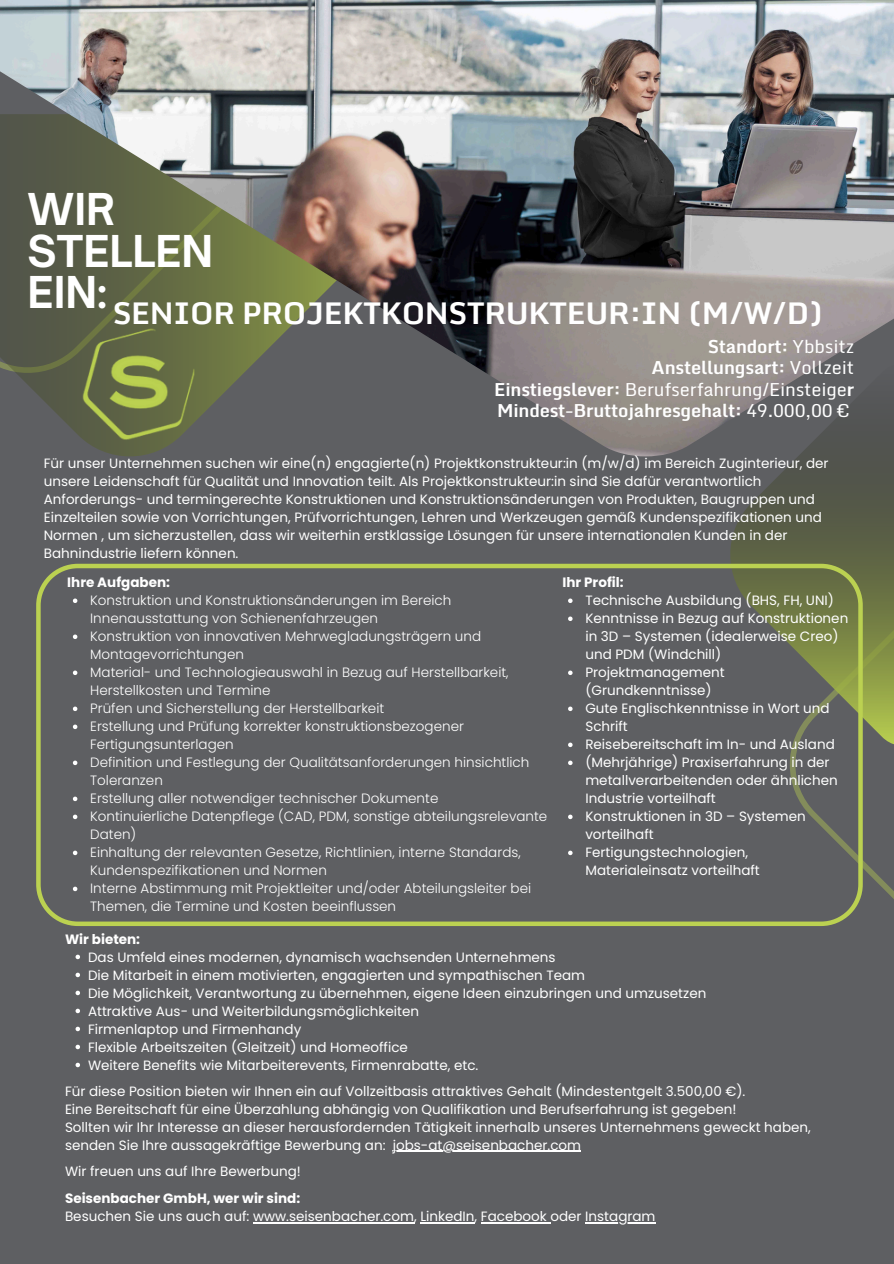
<style>
.page{position:relative;width:894px;height:1264px;background:#fff}
.page>*{position:absolute;margin:0;border:0;box-sizing:border-box;transform-origin:0 0}
.t1{font:700 42px/41.7px "Open Sauce One";color:#fff}
.t2{font:700 30px "Monda";letter-spacing:-.01em;color:#fff}
.t3{font:700 18px/21.3px "Monda";letter-spacing:-.01em;color:#fff;text-align:right}
.t4{font:13.5px/18px "Poppins";color:#fff}
.t5{font:300 13.5px/18px "Poppins";color:#fff}
.t6{font:700 13.5px "Poppins";color:#fff}
.s1{font-weight:400}
</style>
<div class="page">
<div style="left:0;top:0;width:893px;height:1263px;background:#5e5f62"></div>
<svg style="left:862px;top:746px;width:31px;height:152px"></svg>
<img style="left:0;top:0;width:893px;height:456px">
<svg style="left:730px;top:363px;width:163px;height:383px"></svg>
<img style="left:81px;top:325px;width:115px;height:117px">
<svg style="left:36px;top:563px;width:826px;height:363px"></svg>
<svg style="left:73px;top:598px;width:4px;height:5px"></svg>
<svg style="left:73px;top:634px;width:4px;height:5px"></svg>
<svg style="left:73px;top:670px;width:4px;height:5px"></svg>
<svg style="left:73px;top:706px;width:4px;height:5px"></svg>
<svg style="left:73px;top:724px;width:4px;height:5px"></svg>
<svg style="left:73px;top:760px;width:4px;height:5px"></svg>
<svg style="left:73px;top:796px;width:4px;height:5px"></svg>
<svg style="left:73px;top:814px;width:4px;height:5px"></svg>
<svg style="left:73px;top:850px;width:4px;height:5px"></svg>
<svg style="left:73px;top:886px;width:4px;height:5px"></svg>
<svg style="left:568px;top:598px;width:4px;height:5px"></svg>
<svg style="left:568px;top:616px;width:4px;height:5px"></svg>
<svg style="left:568px;top:670px;width:4px;height:5px"></svg>
<svg style="left:568px;top:706px;width:4px;height:5px"></svg>
<svg style="left:568px;top:742px;width:4px;height:5px"></svg>
<svg style="left:568px;top:760px;width:4px;height:5px"></svg>
<svg style="left:568px;top:814px;width:4px;height:5px"></svg>
<svg style="left:568px;top:850px;width:4px;height:5px"></svg>
<svg style="left:75px;top:954px;width:5px;height:5px"></svg>
<svg style="left:75px;top:972px;width:5px;height:5px"></svg>
<svg style="left:75px;top:990px;width:5px;height:5px"></svg>
<svg style="left:75px;top:1008px;width:5px;height:5px"></svg>
<svg style="left:75px;top:1026px;width:5px;height:5px"></svg>
<svg style="left:75px;top:1044px;width:5px;height:5px"></svg>
<svg style="left:75px;top:1062px;width:5px;height:5px"></svg>
<hr style="left:392px;top:1150px;width:189px;height:1px;background:#fff">
<hr style="left:253px;top:1222px;width:161px;height:1px;background:#fff">
<hr style="left:420px;top:1222px;width:54px;height:1px;background:#fff">
<hr style="left:481px;top:1222px;width:69px;height:1px;background:#fff">
<hr style="left:585px;top:1222px;width:70px;height:1px;background:#fff">
<h2 class="t1" style="left:28px;top:188px;width:187px">WIR<br>STELLEN<br>EIN:</h2>
<p class="t2" style="left:113px;top:288px;width:711px">SENIOR PROJEKTKONSTRUKTEUR:IN (M/W/D)</p>
<p class="t3" style="left:494px;top:335px;width:361px">Standort: <span class="s1">Ybbsitz<br></span>Anstellungsart: <span class="s1">Vollzeit<br></span>Einstiegslever: <span class="s1">Berufserfahrung/Einsteige</span>r Mindest-Bruttojahresgehalt: <span class="s1">49.000,00 €</span></p>
<h3 class="t4" style="left:44px;top:454px;width:786px">Für unser Unternehmen suchen wir eine(n) engagierte(n) Projektkonstrukteur:in (m/w/d) im Bereich Zuginterieur, der unsere Leidenschaft für Qualität und Innovation teilt. Als Projektkonstrukteur:in sind Sie dafür verantwortlich Anforderungs- und termingerechte Konstruktionen und Konstruktionsänderungen von Produkten, Baugruppen und Einzelteilen sowie von Vorrichtungen, Prüfvorrichtungen, Lehren und Werkzeugen gemäß Kundenspezifikationen und Normen , um sicherzustellen, dass wir weiterhin erstklassige Lösungen für unsere internationalen Kunden in der Bahnindustrie liefern können.</h3>
<p class="t6" style="left:67px;top:573px;width:104px">Ihre Aufgaben:</p>
<h4 class="t5" style="left:90px;top:591px;width:362px">Konstruktion und Konstruktionsänderungen im Bereich<br>Innenausstattung von Schienenfahrzeugen</h4>
<p class="t5" style="left:90px;top:627px;width:392px">Konstruktion von innovativen Mehrwegladungsträgern und<br>Montagevorrichtungen</p>
<p class="t5" style="left:90px;top:663px;width:420px">Material- und Technologieauswahl in Bezug auf Herstellbarkeit,<br>Herstellkosten und Termine</p>
<p class="t5" style="left:90px;top:699px;width:295px">Prüfen und Sicherstellung der Herstellbarkeit</p>
<p class="t5" style="left:90px;top:717px;width:375px">Erstellung und Prüfung korrekter konstruktionsbezogener<br>Fertigungsunterlagen</p>
<p class="t5" style="left:90px;top:753px;width:440px">Definition und Festlegung der Qualitätsanforderungen hinsichtlich<br>Toleranzen</p>
<p class="t5" style="left:90px;top:789px;width:349px">Erstellung aller notwendiger technischer Dokumente</p>
<p class="t5" style="left:90px;top:807px;width:458px">Kontinuierliche Datenpflege (CAD, PDM, sonstige abteilungsrelevante<br>Daten)</p>
<p class="t5" style="left:90px;top:843px;width:432px">Einhaltung der relevanten Gesetze, Richtlinien, interne Standards,<br>Kundenspezifikationen und Normen</p>
<p class="t5" style="left:90px;top:879px;width:442px">Interne Abstimmung mit Projektleiter und/oder Abteilungsleiter bei<br>Themen, die Termine und Kosten beeinflussen</p>
<p class="t6" style="left:562px;top:573px;width:63px">Ihr Profil:</p>
<h4 class="t4" style="left:585px;top:591px;width:250px">Technische Ausbildung (BHS, FH, UNI)</h4>
<p class="t4" style="left:585px;top:609px;width:264px">Kenntnisse in Bezug auf Konstruktionen in 3D – Systemen (idealerweise Creo) und PDM (Windchill)</p>
<p class="t4" style="left:585px;top:663px;width:141px">Projektmanagement (Grundkenntnisse)</p>
<p class="t4" style="left:585px;top:699px;width:246px">Gute Englischkenntnisse in Wort und<br>Schrift</p>
<p class="t4" style="left:585px;top:735px;width:251px">Reisebereitschaft im In- und Ausland</p>
<p class="t4" style="left:585px;top:753px;width:254px">(Mehrjährige) Praxiserfahrung in der metallverarbeitenden oder ähnlichen<br>Industrie vorteilhaft</p>
<p class="t4" style="left:585px;top:807px;width:222px">Konstruktionen in 3D – Systemen vorteilhaft</p>
<p class="t4" style="left:585px;top:843px;width:176px">Fertigungstechnologien,<br>Materialeinsatz vorteilhaft</p>
<p class="t6" style="left:65px;top:929px;width:77px">Wir bieten:</p>
<h4 class="t4" style="left:88px;top:947px;width:469px">Das Umfeld eines modernen, dynamisch wachsenden Unternehmens</h4>
<p class="t4" style="left:88px;top:965px;width:498px">Die Mitarbeit in einem motivierten, engagierten und sympathischen Team</p>
<p class="t4" style="left:88px;top:983px;width:619px">Die Möglichkeit, Verantwortung zu übernehmen, eigene Ideen einzubringen und umzusetzen</p>
<p class="t4" style="left:88px;top:1001px;width:332px">Attraktive Aus- und Weiterbildungsmöglichkeiten</p>
<p class="t4" style="left:88px;top:1019px;width:215px">Firmenlaptop und Firmenhandy</p>
<p class="t4" style="left:88px;top:1037px;width:321px">Flexible Arbeitszeiten (Gleitzeit) und Homeoffice</p>
<p class="t4" style="left:88px;top:1055px;width:392px">Weitere Benefits wie Mitarbeiterevents, Firmenrabatte, etc.</p>
<p class="t4" style="left:65px;top:1081px;width:681px">Für diese Position bieten wir Ihnen ein auf Vollzeitbasis attraktives Gehalt (Mindestentgelt 3.500,00 €).</p>
<p class="t4" style="left:65px;top:1099px;width:672px">Eine Bereitschaft für eine Überzahlung abhängig von Qualifikation und Berufserfahrung ist gegeben!</p>
<p class="t4" style="left:65px;top:1117px;width:747px">Sollten wir Ihr Interesse an dieser herausfordernden Tätigkeit innerhalb unseres Unternehmens geweckt haben, senden Sie Ihre aussagekräftige Bewerbung an:</p>
<p class="t4" style="left:392px;top:1135px;width:190px">jobs-at@seisenbacher.com</p>
<p class="t4" style="left:65px;top:1161px;width:237px">Wir freuen uns auf Ihre Bewerbung!</p>
<p class="t6" style="left:65px;top:1188px;width:237px">Seisenbacher GmbH, wer wir sind:</p>
<p class="t4" style="left:65px;top:1207px;width:592px">Besuchen Sie uns auch auf: www.seisenbacher.com, LinkedIn, Facebook oder Instagram</p>
</div>
